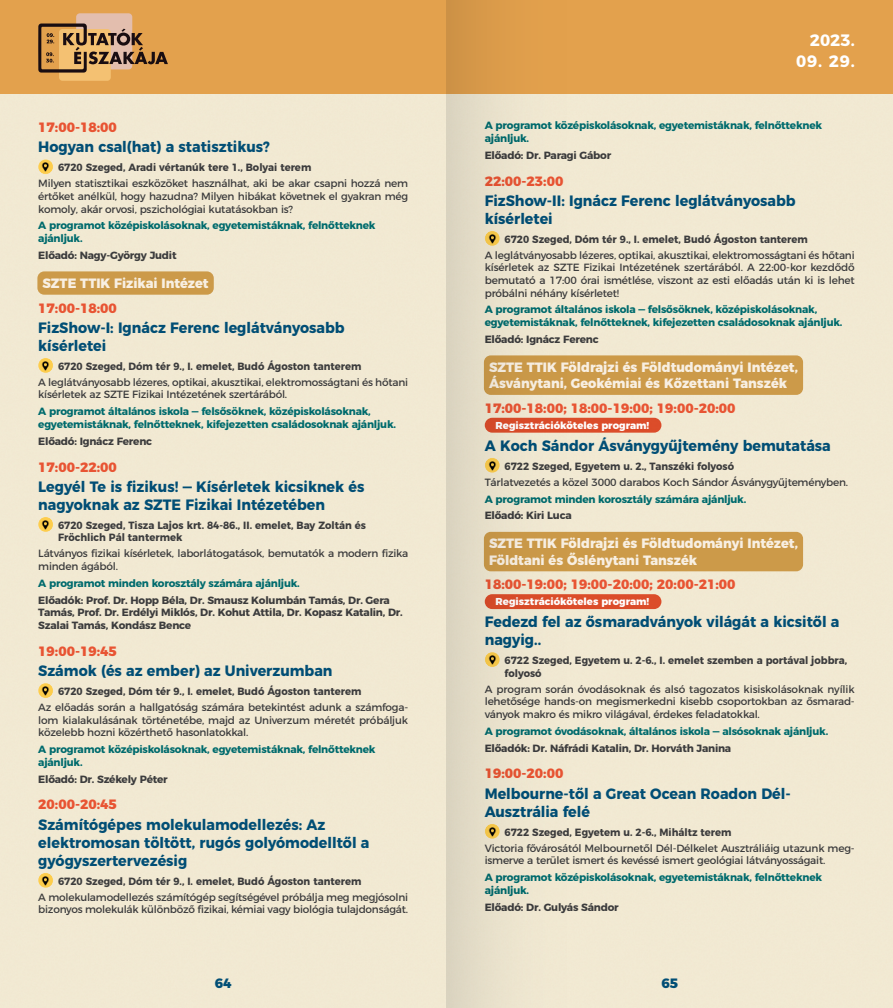
<style>
.page{position:relative;width:893px;height:1008px;background:#fff}
.page>*{position:absolute;margin:0;border:0;box-sizing:border-box;transform-origin:0 0}
.t1{font:700 16.5px "Montserrat";color:#fff}
.t2{font:700 15px/18px "Montserrat";color:#014e75;scale:.95 1}
.t3{font:800 13.5px/16.2px "Montserrat";color:#f8efe2;scale:.95 1}
.t4{font:800 13.5px "Montserrat";color:#e85433}
.t5{font:800 13.5px "Montserrat";color:#014e75}
.t6{font:10.5px/12.6px "Montserrat";letter-spacing:-.02em;color:#3c3c3d;text-align:justify}
.t7{font:700 10.5px/12.6px "Montserrat";letter-spacing:-.02em;color:#006b6d}
.t8{font:700 10.5px/12.6px "Montserrat";letter-spacing:-.005em;color:#3c3c3d;scale:.95 1}
.t9{font:700 10.5px/12.6px "Montserrat";letter-spacing:-.005em;color:#3c3c3d}
.t10{font:800 10.05px "Montserrat";color:#fff}
</style>
<div class="page">
<div style="left:0;top:94px;width:893px;height:914px;background:#f1e9d2"></div>
<div style="left:446px;top:0;width:447px;height:94px;background:#e3a14d"></div>
<div style="left:0;top:0;width:446px;height:94px;background:#e3a14d"></div>
<div style="left:76px;top:13px;width:56px;height:56px;background:#e3beae;border-radius:4px"></div>
<div style="left:59px;top:29px;width:52px;height:52px;background:#f4c172;border-radius:3px"></div>
<svg style="left:38px;top:24px;width:130px;height:49px"></svg>
<div style="left:37px;top:271px;width:177px;height:24px;background:#cc9a49;border-radius:7px"></div>
<img style="left:38px;top:159px;width:15px;height:15px;border-radius:7px">
<img style="left:38px;top:358px;width:15px;height:15px;border-radius:7px">
<img style="left:38px;top:517px;width:15px;height:15px;border-radius:7px">
<img style="left:38px;top:683px;width:15px;height:15px;border-radius:7px">
<img style="left:38px;top:873px;width:15px;height:14px;border-radius:7px">
<div style="left:484px;top:355px;width:319px;height:40px;background:#cc9a49;border-radius:7px"></div>
<div style="left:484px;top:532px;width:319px;height:39px;background:#cc9a49;border-radius:7px"></div>
<div style="left:485px;top:418px;width:176px;height:15px;background:#db4c2a;border-radius:7px"></div>
<div style="left:485px;top:594px;width:176px;height:15px;background:#db4c2a;border-radius:7px"></div>
<svg style="left:446px;top:0;width:188px;height:1008px;background:#e3d0b1"></svg>
<p class="t4" style="left:38px;top:116px;width:80px">17:00-18:00</p>
<h2 class="t2" style="left:38px;top:137px;width:245px">Hogyan csal(hat) a statisztikus?</h2>
<p class="t8" style="left:58px;top:161px;width:268px">6720 Szeged, Aradi vértanúk tere 1., Bolyai terem</p>
<p class="t6" style="left:38px;top:176px;width:371px">Milyen statisztikai eszközöket használhat, aki be akar csapni hozzá nem értőket anélkül, hogy hazudna? Milyen hibákat követnek el gyakran még komoly, akár orvosi, pszichológiai kutatásokban is?</p>
<p class="t7" style="left:38px;top:219px;width:339px">A programot középiskolásoknak, egyetemistáknak, felnőtteknek ajánljuk.</p>
<p class="t9" style="left:38px;top:248px;width:140px">Előadó: Nagy-György Judit</p>
<p class="t3" style="left:43px;top:274px;width:176px">SZTE TTIK Fizikai Intézet</p>
<p class="t4" style="left:38px;top:297px;width:80px">17:00-18:00</p>
<h2 class="t2" style="left:38px;top:317px;width:324px">FizShow-I: Ignácz Ferenc leglátványosabb kísérletei</h2>
<p class="t8" style="left:58px;top:359px;width:321px">6720 Szeged, Dóm tér 9., I. emelet, Budó Ágoston tanterem</p>
<p class="t6" style="left:38px;top:375px;width:371px">A leglátványosabb lézeres, optikai, akusztikai, elektromosságtani és hőtani kísérletek az SZTE Fizikai Intézetének szertárából.</p>
<p class="t7" style="left:38px;top:404px;width:359px">A programot általános iskola ― felsősöknek, középiskolásoknak, egyetemistáknak, felnőtteknek, kifejezetten családosoknak ajánljuk.</p>
<p class="t9" style="left:38px;top:434px;width:115px">Előadó: Ignácz Ferenc</p>
<p class="t4" style="left:38px;top:456px;width:80px">17:00-22:00</p>
<h2 class="t2" style="left:38px;top:476px;width:345px">Legyél Te is fizikus! ― Kísérletek kicsiknek és nagyoknak az SZTE Fizikai Intézetében</h2>
<p class="t8" style="left:58px;top:518px;width:326px">6720 Szeged, Tisza Lajos krt. 84-86., II. emelet, Bay Zoltán és<br>Fröchlich Pál tantermek</p>
<p class="t6" style="left:38px;top:546px;width:371px">Látványos fizikai kísérletek, laborlátogatások, bemutatók a modern fizika minden ágából.</p>
<p class="t7" style="left:38px;top:576px;width:263px">A programot minden korosztály számára ajánljuk.</p>
<p class="t9" style="left:38px;top:593px;width:366px">Előadók: Prof. Dr. Hopp Béla, Dr. Smausz Kolumbán Tamás, Dr. Gera<br>Tamás, Prof. Dr. Erdélyi Miklós, Dr. Kohut Attila, Dr. Kopasz Katalin, Dr.<br>Szalai Tamás, Kondász Bence</p>
<p class="t4" style="left:38px;top:640px;width:80px">19:00-19:45</p>
<h2 class="t2" style="left:38px;top:660px;width:311px">Számok (és az ember) az Univerzumban</h2>
<p class="t8" style="left:58px;top:684px;width:321px">6720 Szeged, Dóm tér 9., I. emelet, Budó Ágoston tanterem</p>
<p class="t6" style="left:38px;top:700px;width:371px">Az előadás során a hallgatóság számára betekintést adunk a számfoga&shy;lom kialakulásának történetébe, majd az Univerzum méretét próbáljuk közelebb hozni közérthető hasonlatokkal.</p>
<p class="t7" style="left:38px;top:742px;width:339px">A programot középiskolásoknak, egyetemistáknak, felnőtteknek ajánljuk.</p>
<p class="t9" style="left:38px;top:772px;width:131px">Előadó: Dr. Székely Péter</p>
<p class="t4" style="left:38px;top:793px;width:80px">20:00-20:45</p>
<h2 class="t2" style="left:38px;top:814px;width:350px">Számítógépes molekulamodellezés: Az elektromosan töltött, rugós golyómodelltől a gyógyszertervezésig</h2>
<p class="t8" style="left:58px;top:874px;width:321px">6720 Szeged, Dóm tér 9., I. emelet, Budó Ágoston tanterem</p>
<p class="t6" style="left:38px;top:890px;width:371px">A molekulamodellezés számítógép segítségével próbálja meg megjósolni bizonyos molekulák különböző fizikai, kémiai vagy biológia tulajdonságát.</p>
<h1 class="t1" style="left:810px;top:27px;width:46px">2023.</h1>
<h1 class="t1" style="left:796px;top:48px;width:60px">09. 29.</h1>
<p class="t7" style="left:485px;top:118px;width:339px">A programot középiskolásoknak, egyetemistáknak, felnőtteknek ajánljuk.</p>
<p class="t9" style="left:485px;top:148px;width:128px">Előadó: Dr. Paragi Gábor</p>
<p class="t4" style="left:485px;top:170px;width:80px">22:00-23:00</p>
<h2 class="t2" style="left:485px;top:190px;width:329px">FizShow-II: Ignácz Ferenc leglátványosabb kísérletei</h2>
<p class="t8" style="left:505px;top:232px;width:321px">6720 Szeged, Dóm tér 9., I. emelet, Budó Ágoston tanterem</p>
<p class="t6" style="left:485px;top:248px;width:372px">A leglátványosabb lézeres, optikai, akusztikai, elektromosságtani és hőtani kísérletek az SZTE Fizikai Intézetének szertárából. A 22:00-kor kezdődő bemutató a 17:00 órai ismétlése, viszont az esti előadás után ki is lehet próbálni néhány kísérletet!</p>
<p class="t7" style="left:485px;top:303px;width:359px">A programot általános iskola ― felsősöknek, középiskolásoknak, egyetemistáknak, felnőtteknek, kifejezetten családosoknak ajánljuk.</p>
<p class="t9" style="left:485px;top:332px;width:115px">Előadó: Ignácz Ferenc</p>
<p class="t3" style="left:489px;top:358px;width:327px">SZTE TTIK Földrajzi és Földtudományi Intézet,<br>Ásványtani, Geokémiai és Kőzettani Tanszék</p>
<p class="t4" style="left:485px;top:397px;width:252px">17:00-18:00; 18:00-19:00; 19:00-20:00</p>
<p class="t10" style="left:496px;top:417px;width:155px">Regisztrációköteles program!</p>
<h2 class="t2" style="left:485px;top:435px;width:366px">A Koch Sándor Ásványgyűjtemény bemutatása</h2>
<p class="t8" style="left:505px;top:459px;width:243px">6722 Szeged, Egyetem u. 2., Tanszéki folyosó</p>
<p class="t6" style="left:485px;top:475px;width:365px">Tárlatvezetés a közel 3000 darabos Koch Sándor Ásványgyűjteményben.</p>
<p class="t7" style="left:485px;top:492px;width:263px">A programot minden korosztály számára ajánljuk.</p>
<p class="t9" style="left:485px;top:508px;width:88px">Előadó: Kiri Luca</p>
<p class="t3" style="left:489px;top:534px;width:327px">SZTE TTIK Földrajzi és Földtudományi Intézet,<br>Földtani és Őslénytani Tanszék</p>
<p class="t4" style="left:485px;top:573px;width:252px">18:00-19:00; 19:00-20:00; 20:00-21:00</p>
<p class="t10" style="left:496px;top:593px;width:155px">Regisztrációköteles program!</p>
<h2 class="t2" style="left:485px;top:611px;width:375px">Fedezd fel az ősmaradványok világát a kicsitől a nagyig..</h2>
<p class="t8" style="left:505px;top:653px;width:362px">6722 Szeged, Egyetem u. 2-6., I. emelet szemben a portával jobbra, folyosó</p>
<p class="t6" style="left:485px;top:682px;width:372px">A program során óvodásoknak és alsó tagozatos kisiskolásoknak nyílik lehetősége hands-on megismerkedni kisebb csoportokban az ősmarad&shy;ványok makro és mikro világával, érdekes feladatokkal.</p>
<p class="t7" style="left:485px;top:724px;width:345px">A programot óvodásoknak, általános iskola ― alsósoknak ajánljuk.</p>
<p class="t9" style="left:485px;top:741px;width:248px">Előadók: Dr. Náfrádi Katalin, Dr. Horváth Janina</p>
<p class="t4" style="left:485px;top:762px;width:80px">19:00-20:00</p>
<h2 class="t2" style="left:485px;top:783px;width:324px">Melbourne-től a Great Ocean Roadon Dél-<br>Ausztrália felé</h2>
<p class="t8" style="left:505px;top:825px;width:240px">6722 Szeged, Egyetem u. 2-6., Miháltz terem</p>
<p class="t6" style="left:485px;top:841px;width:371px">Victoria fővárosától Melbournetől Dél-Délkelet Ausztráliáig utazunk meg&shy;ismerve a terület ismert és kevéssé ismert geológiai látványosságait.</p>
<p class="t7" style="left:485px;top:870px;width:339px">A programot középiskolásoknak, egyetemistáknak, felnőtteknek ajánljuk.</p>
<p class="t9" style="left:485px;top:900px;width:136px">Előadó: Dr. Gulyás Sándor</p>
<p class="t5" style="left:215px;top:972px;width:18px">64</p>
<p class="t5" style="left:661px;top:972px;width:18px">65</p>
</div>
